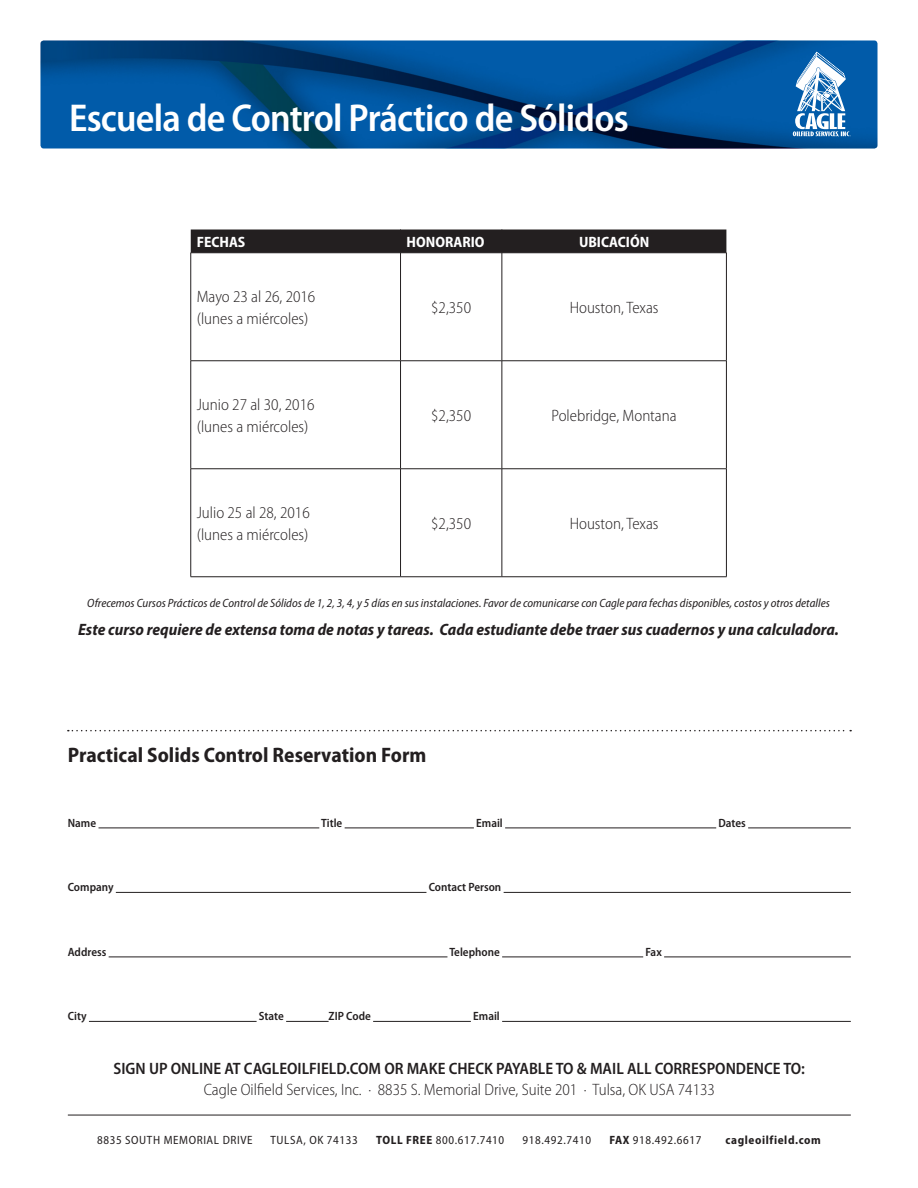
<style>
.page{position:relative;width:918px;height:1188px;background:#fff}
.page>*{position:absolute;margin:0;border:0;box-sizing:border-box;transform-origin:0 0}
.t1{font:600 semi-condensed 39px "Myriad Pro";letter-spacing:-.02em;color:#fff}
.t2{font:700 semi-condensed 21px "Myriad Pro";color:#231f20}
.t3{font:300 semi-condensed 16.5px/22.5px "Myriad Pro";color:#231f20}
.t4{font:italic 700 semi-condensed 16.5px "Myriad Pro";color:#231f20}
.t5{font:600 semi-condensed 16.5px "Myriad Pro";color:#231f20}
.t6{font:700 semi-condensed 15px "Myriad Pro";color:#fff}
.t7{font:italic semi-condensed 12px "Myriad Pro";color:#231f20}
.t8{font:semi-condensed 12px "Myriad Pro";letter-spacing:.05em;color:#231f20}
.t9{font:600 semi-condensed 12px "Myriad Pro";color:#231f20}
.t10{font:700 semi-condensed 12px "Myriad Pro";letter-spacing:.05em;color:#231f20}
.s1{font-weight:700}
</style>
<div class="page">
<img style="left:40px;top:40px;width:838px;height:108px">
<div style="left:191px;top:230px;width:535px;height:23px;background:#231f20"></div>
<hr style="left:191px;top:253px;width:210px;height:1px;background:#231f20">
<hr style="left:190px;top:253px;width:1px;height:108px;background:#231f20">
<hr style="left:401px;top:253px;width:101px;height:1px;background:#231f20">
<hr style="left:400px;top:253px;width:1px;height:108px;background:#231f20">
<hr style="left:502px;top:253px;width:225px;height:1px;background:#231f20">
<hr style="left:502px;top:253px;width:1px;height:108px;background:#231f20">
<hr style="left:726px;top:253px;width:1px;height:108px;background:#231f20">
<hr style="left:191px;top:361px;width:210px;height:1px;background:#231f20">
<hr style="left:190px;top:361px;width:1px;height:108px;background:#231f20">
<hr style="left:401px;top:361px;width:101px;height:1px;background:#231f20">
<hr style="left:400px;top:361px;width:1px;height:108px;background:#231f20">
<hr style="left:502px;top:361px;width:225px;height:1px;background:#231f20">
<hr style="left:502px;top:361px;width:1px;height:108px;background:#231f20">
<hr style="left:726px;top:361px;width:1px;height:108px;background:#231f20">
<hr style="left:191px;top:469px;width:210px;height:1px;background:#231f20">
<hr style="left:190px;top:469px;width:1px;height:108px;background:#231f20">
<hr style="left:401px;top:469px;width:101px;height:1px;background:#231f20">
<hr style="left:400px;top:469px;width:1px;height:108px;background:#231f20">
<hr style="left:502px;top:469px;width:225px;height:1px;background:#231f20">
<hr style="left:502px;top:469px;width:1px;height:108px;background:#231f20">
<hr style="left:726px;top:469px;width:1px;height:108px;background:#231f20">
<hr style="left:191px;top:577px;width:210px;height:1px;background:#231f20">
<hr style="left:401px;top:577px;width:101px;height:1px;background:#231f20">
<hr style="left:502px;top:577px;width:225px;height:1px;background:#231f20">
<hr style="left:99px;top:828px;width:220px;height:1px;background:#231f20">
<hr style="left:345px;top:828px;width:129px;height:1px;background:#231f20">
<hr style="left:505px;top:828px;width:211px;height:1px;background:#231f20">
<hr style="left:748px;top:828px;width:103px;height:1px;background:#231f20">
<hr style="left:116px;top:892px;width:310px;height:1px;background:#231f20">
<hr style="left:504px;top:892px;width:347px;height:1px;background:#231f20">
<hr style="left:109px;top:957px;width:338px;height:1px;background:#231f20">
<hr style="left:502px;top:957px;width:141px;height:1px;background:#231f20">
<hr style="left:664px;top:957px;width:187px;height:1px;background:#231f20">
<hr style="left:89px;top:1021px;width:168px;height:1px;background:#231f20">
<hr style="left:286px;top:1021px;width:43px;height:1px;background:#231f20">
<hr style="left:373px;top:1021px;width:98px;height:1px;background:#231f20">
<hr style="left:502px;top:1021px;width:349px;height:1px;background:#231f20">
<hr style="left:68px;top:1115px;width:783px;height:1px;background:#231f20">
<svg style="left:793px;top:52px;width:57px;height:85px"></svg>
<svg style="left:68px;top:730px;width:783px;height:1px"></svg>
<h1 class="t1" style="left:69px;top:97px;width:561px">Escuela de Control Práctico de Sólidos</h1>
<p class="t6" style="left:197px;top:233px;width:50px">FECHAS</p>
<p class="t6" style="left:407px;top:233px;width:80px">HONORARIO</p>
<p class="t6" style="left:579px;top:233px;width:72px">UBICACIÓN</p>
<p class="t3" style="left:197px;top:285px;width:120px">Mayo 23 al 26, 2016 (lunes a miércoles)</p>
<p class="t3" style="left:431px;top:297px;width:41px">$2,350</p>
<p class="t3" style="left:570px;top:297px;width:90px">Houston, Texas</p>
<p class="t3" style="left:197px;top:393px;width:119px">Junio 27 al 30, 2016 (lunes a miércoles)</p>
<p class="t3" style="left:431px;top:405px;width:41px">$2,350</p>
<p class="t3" style="left:552px;top:405px;width:127px">Polebridge, Montana</p>
<p class="t3" style="left:197px;top:501px;width:114px">Julio 25 al 28, 2016 (lunes a miércoles)</p>
<p class="t3" style="left:431px;top:513px;width:41px">$2,350</p>
<p class="t3" style="left:570px;top:513px;width:90px">Houston, Texas</p>
<p class="t7" style="left:87px;top:597px;width:744px">Ofrecemos Cursos Prácticos de Control de Sólidos de 1, 2, 3, 4, y 5 días en sus instalaciones. Favor de comunicarse con Cagle para fechas disponibles, costos y otros detalles</p>
<p class="t4" style="left:78px;top:621px;width:762px">Este curso requiere de extensa toma de notas y tareas. Cada estudiante debe traer sus cuadernos y una calculadora.</p>
<p class="t2" style="left:68px;top:743px;width:360px">Practical Solids Control Reservation Form</p>
<p class="t9" style="left:68px;top:816px;width:30px">Name</p>
<p class="t9" style="left:321px;top:816px;width:23px">Title</p>
<p class="t9" style="left:476px;top:816px;width:28px">Email</p>
<p class="t9" style="left:719px;top:816px;width:29px">Dates</p>
<p class="t9" style="left:68px;top:881px;width:47px">Company</p>
<p class="t9" style="left:429px;top:881px;width:74px">Contact Person</p>
<p class="t9" style="left:68px;top:945px;width:40px">Address</p>
<p class="t9" style="left:449px;top:945px;width:52px">Telephone</p>
<p class="t9" style="left:646px;top:945px;width:18px">Fax</p>
<p class="t9" style="left:68px;top:1010px;width:20px">City</p>
<p class="t9" style="left:259px;top:1010px;width:26px">State</p>
<p class="t9" style="left:329px;top:1010px;width:44px">ZIP Code</p>
<p class="t9" style="left:473px;top:1010px;width:28px">Email</p>
<p class="t5" style="left:114px;top:1060px;width:693px">SIGN UP ONLINE AT CAGLEOILFIELD.COM OR MAKE CHECK PAYABLE TO &amp; MAIL ALL CORRESPONDENCE TO:</p>
<p class="t3" style="left:204px;top:1079px;width:513px">Cagle Oilfield Services, Inc. · 8835 S. Memorial Drive, Suite 201 · Tulsa, OK USA 74133</p>
<p class="t8" style="left:97px;top:1134px;width:157px">8835 SOUTH MEMORIAL DRIVE</p>
<p class="t8" style="left:270px;top:1134px;width:89px">TULSA, OK 74133</p>
<p class="t8" style="left:376px;top:1134px;width:130px"><span class="s1">TOLL FREE</span> 800.617.7410</p>
<p class="t8" style="left:523px;top:1134px;width:70px">918.492.7410</p>
<p class="t8" style="left:609px;top:1134px;width:93px"><span class="s1">FAX</span> 918.492.6617</p>
<p class="t10" style="left:726px;top:1133px;width:97px">cagleoilfield.com</p>
</div>
